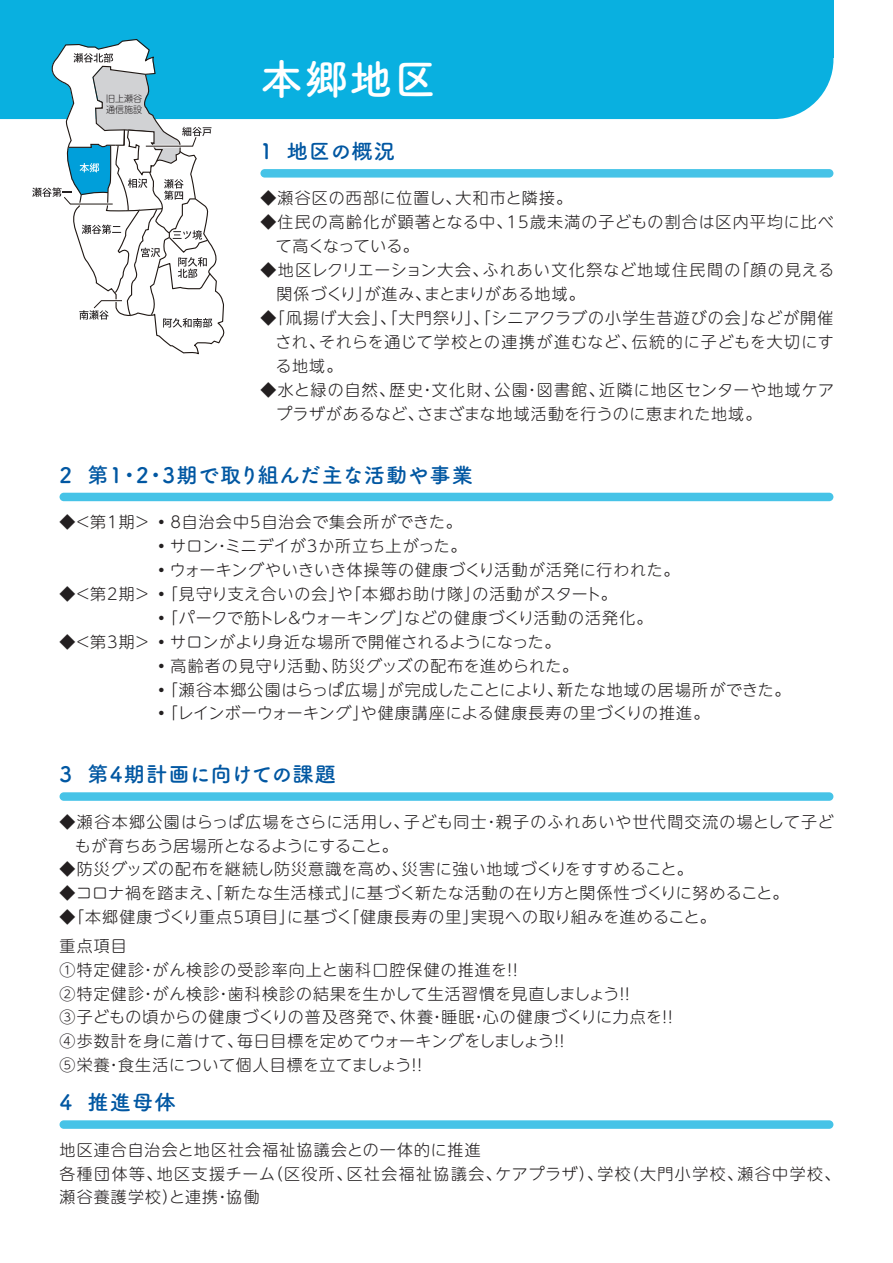
<style>
.page{position:relative;width:893px;height:1263px;background:#fff}
.page>*{position:absolute;margin:0;border:0;box-sizing:border-box;transform-origin:0 0}
.t1{font:700 42.45px "Tsuku A Rd Gothic";color:#fff}
.t2{font:700 21.3px "Tsuku A Rd Gothic";letter-spacing:.01em;color:#0157a2}
.t3{font:700 21.3px "Tsuku A Rd Gothic";letter-spacing:-.01em;color:#0157a2}
.t4{font:700 21.3px "Tsuku A Rd Gothic";letter-spacing:.04em;color:#0157a2}
.t5{font:300 15.9px/23.9px "UD Shin M Go Pr 6 N";letter-spacing:.055em;color:#231f20}
.t6{font:300 15.9px/23.9px "UD Shin M Go Pr 6 N";letter-spacing:.075em;color:#231f20}
.t7{font:300 15.9px "UD Shin M Go Pr 6 N";letter-spacing:.03em;color:#231f20}
.t8{font:300 15.9px "UD Shin M Go Pr 6 N";letter-spacing:.02em;color:#231f20}
.t9{font:300 15.9px "UD Shin M Go Pr 6 N";letter-spacing:.025em;color:#231f20}
.t10{font:300 9px/11.2px "UD Shin M Go Pr 6 N";color:#231f20}
</style>
<div class="page">
<div style="left:60px;top:493px;width:773px;height:8px;background:#46c3e7;border-radius:4px"></div>
<div style="left:60px;top:792px;width:773px;height:9px;background:#46c3e7;border-radius:4px"></div>
<div style="left:60px;top:1120px;width:773px;height:9px;background:#46c3e7;border-radius:4px"></div>
<div style="left:260px;top:169px;width:573px;height:9px;background:#46c3e7;border-radius:4px"></div>
<div style="left:0;top:0;width:833px;height:119px;background:#09b0e0"></div>
<hr style="left:0;top:54px;width:1px;height:65px;background:#09b0e0">
<div style="left:763px;top:0;width:70px;height:58px;background:#09b0e0"></div>
<svg style="left:32px;top:38px;width:196px;height:317px"></svg>
<p class="t10" style="left:106px;top:93px;width:38px">旧上瀬谷通信施設</p>
<h1 class="t1" style="left:260px;top:46px;width:178px">本郷地区</h1>
<h2 class="t4" style="left:256px;top:134px;width:141px">１ 地区の概況</h2>
<p class="t5" style="left:260px;top:186px;width:313px">◆瀬谷区の西部に位置し、大和市と隣接。</p>
<p class="t5" style="left:276px;top:209px;width:559px;text-indent:-15px">◆住民の高齢化が顕著となる中、15歳未満の子どもの割合は区内平均に比べて高くなっている。</p>
<p class="t5" style="left:276px;top:257px;width:559px;text-indent:-16px">◆地区レクリエーション大会、ふれあい文化祭など地域住民間の「顔の見える関係づくり」が進み、まとまりがある地域。</p>
<p class="t5" style="left:276px;top:305px;width:560px;text-align:justify;text-indent:-15px">◆「凧揚げ大会」、「大門祭り」、「シニアクラブの小学生昔遊びの会」などが開催され、それらを通じて学校との連携が進むなど、伝統的に子どもを大切にする地域。</p>
<p class="t5" style="left:276px;top:377px;width:559px;text-indent:-16px">◆水と緑の自然、歴史・文化財、公園・図書館、近隣に地区センターや地域ケアプラザがあるなど、さまざまな地域活動を行うのに恵まれた地域。</p>
<h2 class="t2" style="left:60px;top:458px;width:415px">2 第1・2・3期で取り組んだ主な活動や事業</h2>
<p class="t5" style="left:60px;top:509px;width:404px">◆&lt;第1期&gt; •8自治会中5自治会で集会所ができた。</p>
<p class="t5" style="left:153px;top:533px;width:314px">•サロン・ミニデイが3か所立ち上がった。</p>
<p class="t5" style="left:153px;top:557px;width:527px">•ウォーキングやいきいき体操等の健康づくり活動が活発に行われた。</p>
<p class="t5" style="left:60px;top:581px;width:559px">◆&lt;第2期&gt; •「見守り支え合いの会」や「本郷お助け隊」の活動がスタート。</p>
<p class="t7" style="left:153px;top:605px;width:501px">•「パークで筋トレ&amp;ウォーキング」などの健康づくり活動の活発化。</p>
<p class="t9" style="left:60px;top:629px;width:502px">◆&lt;第3期&gt; •サロンがより身近な場所で開催されるようになった。</p>
<p class="t5" style="left:153px;top:653px;width:426px">•高齢者の見守り活動、防災グッズの配布を進められた。</p>
<p class="t5" style="left:153px;top:677px;width:639px">•「瀬谷本郷公園はらっぱ広場」が完成したことにより、新たな地域の居場所ができた。</p>
<p class="t7" style="left:153px;top:700px;width:557px">•「レインボーウォーキング」や健康講座による健康長寿の里づくりの推進。</p>
<h2 class="t3" style="left:60px;top:757px;width:278px">3 第4期計画に向けての課題</h2>
<p class="t5" style="left:75px;top:809px;width:761px;text-indent:-15px">◆瀬谷本郷公園はらっぱ広場をさらに活用し、子ども同士・親子のふれあいや世代間交流の場として子どもが育ちあう居場所となるようにすること。</p>
<p class="t5" style="left:60px;top:857px;width:635px">◆防災グッズの配布を継続し防災意識を高め、災害に強い地域づくりをすすめること。</p>
<p class="t8" style="left:60px;top:880px;width:730px">◆コロナ禍を踏まえ、「新たな生活様式」に基づく新たな活動の在り方と関係性づくりに努めること。</p>
<p class="t5" style="left:60px;top:902px;width:658px;line-height:28.5px">◆「本郷健康づくり重点5項目」に基づく「健康長寿の里」実現への取り組みを進めること。重点項目</p>
<p class="t5" style="left:60px;top:957px;width:614px">①特定健診・がん検診の受診率向上と歯科口腔保健の推進を!!<br>②特定健診・がん検診・歯科検診の結果を生かして生活習慣を見直しましょう!!<br>③子どもの頃からの健康づくりの普及啓発で、休養・睡眠・心の健康づくりに力点を!!<br>④歩数計を身に着けて、毎日目標を定めてウォーキングをしましょう!!<br>⑤栄養・食生活について個人目標を立てましょう!!</p>
<h2 class="t4" style="left:60px;top:1086px;width:118px">4 推進母体</h2>
<p class="t6" style="left:60px;top:1137px;width:782px">地区連合自治会と地区社会福祉協議会との一体的に推進<br>各種団体等、地区支援チーム（区役所、区社会福祉協議会、ケアプラザ）、学校（大門小学校、瀬谷中学校、瀬谷養護学校）と連携・協働</p>
</div>
